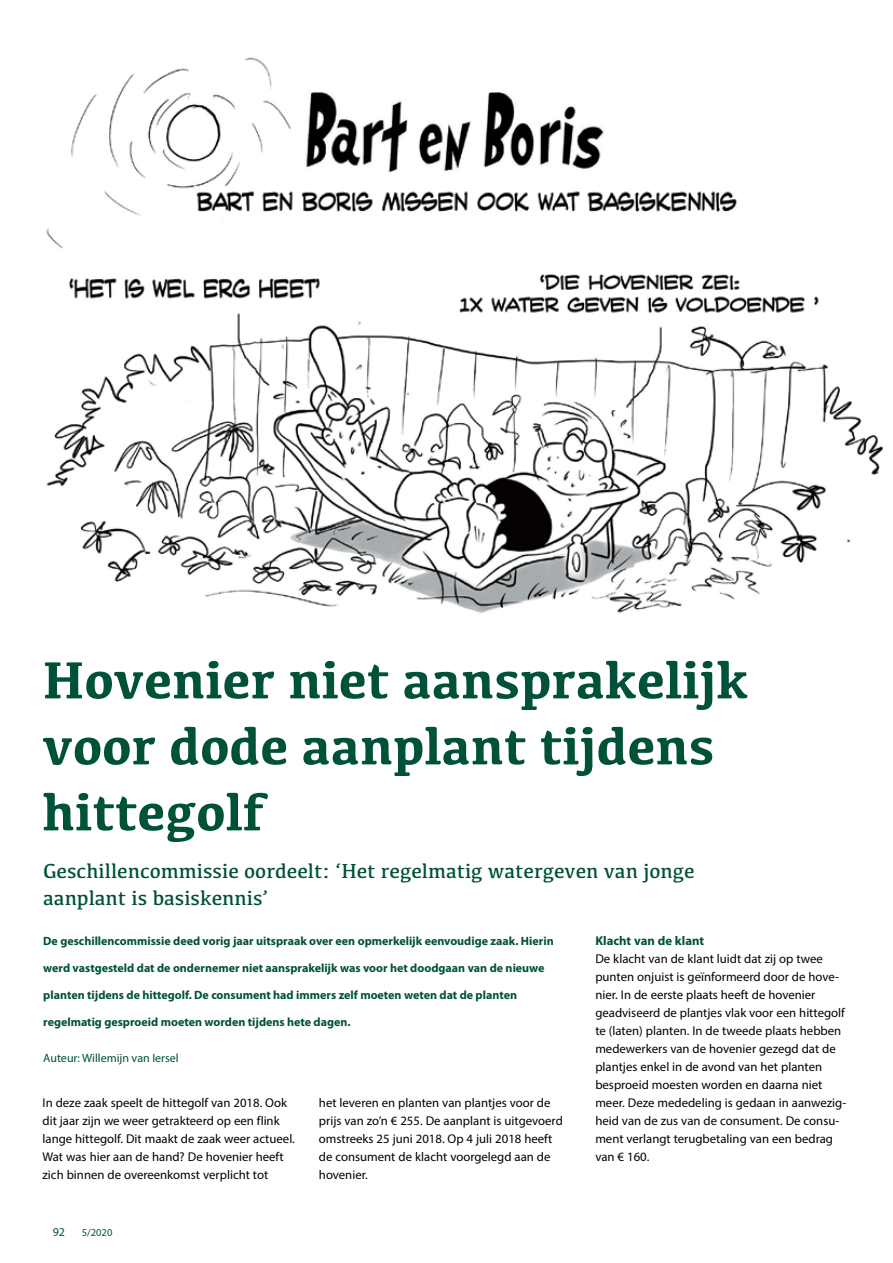
<style>
.page{position:relative;width:893px;height:1263px;background:#fff}
.page>*{position:absolute;margin:0;border:0;box-sizing:border-box;transform-origin:0 0}
.t1{font:700 54px/66px "Kefa";color:#005139}
.t2{font:21px/27px "Kefa";color:#005139}
.t3{font:12.75px/18px "Myriad Pro";color:#000}
.t4{font:700 12.75px "Myriad Pro";color:#005139}
.t5{font:700 12px "Myriad Pro";color:#005139}
.t6{font:12px "Myriad Pro";color:#005139}
.t7{font:10.5px "Myriad Pro";color:#005139}
</style>
<div class="page">
<img style="left:46px;top:57px;width:838px;height:556px">
<h1 class="t1" style="left:43px;top:644px;width:707px">Hovenier niet aansprakelijk voor dode aanplant tijdens hittegolf</h1>
<h2 class="t2" style="left:43px;top:857px;width:653px">Geschillencommissie oordeelt: ‘Het regelmatig watergeven van jonge aanplant is basiskennis’</h2>
<p class="t5" style="left:43px;top:933px;width:512px">De geschillencommissie deed vorig jaar uitspraak over een opmerkelijk eenvoudige zaak. Hierin</p>
<p class="t5" style="left:43px;top:960px;width:503px">werd vastgesteld dat de ondernemer niet aansprakelijk was voor het doodgaan van de nieuwe</p>
<p class="t5" style="left:43px;top:987px;width:475px">planten tijdens de hittegolf. De consument had immers zelf moeten weten dat de planten</p>
<p class="t5" style="left:43px;top:1014px;width:309px">regelmatig gesproeid moeten worden tijdens hete dagen.</p>
<p class="t6" style="left:43px;top:1051px;width:137px">Auteur: Willemijn van Iersel</p>
<p class="t4" style="left:595px;top:932px;width:110px">Klacht van de klant</p>
<p class="t3" style="left:595px;top:950px;width:252px">De klacht van de klant luidt dat zij op twee punten onjuist is geïnformeerd door de hove&shy;nier. In de eerste plaats heeft de hovenier geadviseerd de plantjes vlak voor een hittegolf te (laten) planten. In de tweede plaats hebben medewerkers van de hovenier gezegd dat de plantjes enkel in de avond van het planten besproeid moesten worden en daarna niet meer. Deze mededeling is gedaan in aanwezig&shy;heid van de zus van de consument. De consu&shy;ment verlangt terugbetaling van een bedrag van € 160.</p>
<p class="t3" style="left:43px;top:1094px;width:254px">In deze zaak speelt de hittegolf van 2018. Ook dit jaar zijn we weer getrakteerd op een flink lange hittegolf. Dit maakt de zaak weer actueel.<br>Wat was hier aan de hand? De hovenier heeft zich binnen de overeenkomst verplicht tot</p>
<p class="t3" style="left:319px;top:1094px;width:245px">het leveren en planten van plantjes voor de prijs van zo’n € 255. De aanplant is uitgevoerd omstreeks 25 juni 2018. Op 4 juli 2018 heeft de consument de klacht voorgelegd aan de hovenier.</p>
<p class="t6" style="left:53px;top:1224px;width:14px">92</p>
<p class="t7" style="left:82px;top:1226px;width:32px">5/2020</p>
</div>
